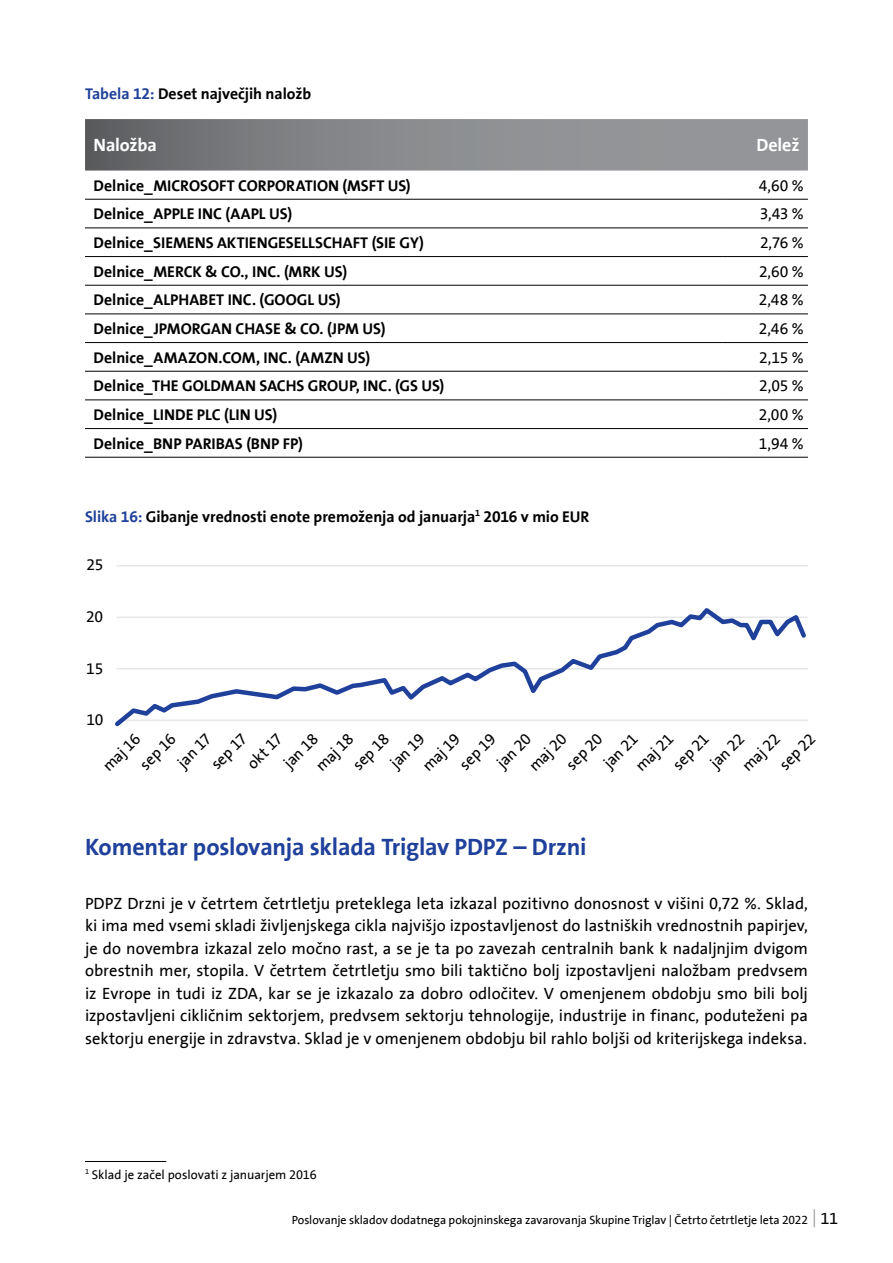
<style>
.page{position:relative;width:893px;height:1263px;background:#fff}
.page>*{position:absolute;margin:0;border:0;box-sizing:border-box;transform-origin:0 0}
.t1{font:700 24px "Triglav The Sans";letter-spacing:-.01em;color:#20419b}
.t2{font:700 18px "Triglav The Sans";letter-spacing:-.01em;color:#fff}
.t3{font:16.5px/22.5px "Triglav The Sans";color:#000;text-align:justify}
.t4{font:700 15.75px "Triglav The Sans";color:#000}
.t5{font:15.75px "Triglav The Sans";letter-spacing:-.02em;color:#000}
.t6{font:12.75px "Triglav The Sans";color:#000}
.t7{font:12px "Triglav The Sans";letter-spacing:-.01em;color:#000}
.s1{color:#20419b}
.s2{font-size:16.5px}
</style>
<div class="page">
<svg style="left:814px;top:1209px;width:1px;height:18px"></svg>
<svg style="left:85px;top:119px;width:723px;height:52px;background:#86878a"></svg>
<hr style="left:85px;top:199px;width:638px;height:1px;background:#000">
<hr style="left:723px;top:199px;width:85px;height:1px;background:#000">
<hr style="left:85px;top:228px;width:638px;height:1px;background:#000">
<hr style="left:723px;top:228px;width:85px;height:1px;background:#000">
<hr style="left:85px;top:256px;width:638px;height:1px;background:#000">
<hr style="left:723px;top:256px;width:85px;height:1px;background:#000">
<hr style="left:85px;top:285px;width:638px;height:1px;background:#000">
<hr style="left:723px;top:285px;width:85px;height:1px;background:#000">
<hr style="left:85px;top:314px;width:638px;height:1px;background:#000">
<hr style="left:723px;top:314px;width:85px;height:1px;background:#000">
<hr style="left:85px;top:342px;width:638px;height:1px;background:#000">
<hr style="left:723px;top:342px;width:85px;height:1px;background:#000">
<hr style="left:85px;top:371px;width:638px;height:1px;background:#000">
<hr style="left:723px;top:371px;width:85px;height:1px;background:#000">
<hr style="left:85px;top:400px;width:638px;height:1px;background:#000">
<hr style="left:723px;top:400px;width:85px;height:1px;background:#000">
<hr style="left:85px;top:428px;width:638px;height:1px;background:#000">
<hr style="left:723px;top:428px;width:85px;height:1px;background:#000">
<hr style="left:85px;top:457px;width:638px;height:1px;background:#000">
<hr style="left:723px;top:457px;width:85px;height:1px;background:#000">
<hr style="left:85px;top:1161px;width:81px;height:1px;background:#000">
<hr style="left:117px;top:565px;width:691px;height:1px;background:#e6e7e8">
<svg style="left:115px;top:608px;width:693px;height:119px"></svg>
<p class="t4" style="left:85px;top:84px;width:228px"><span class="s1">Tabela 12:</span> Deset največjih naložb</p>
<p class="t2" style="left:94px;top:135px;width:65px">Naložba</p>
<p class="t2" style="left:756px;top:135px;width:45px">Delež</p>
<p class="t4" style="left:94px;top:176px;width:319px">Delnice_MICROSOFT CORPORATION (MSFT US)</p>
<p class="t5" style="left:759px;top:177px;width:46px">4,60 %</p>
<p class="t4" style="left:94px;top:205px;width:200px">Delnice_APPLE INC (AAPL US)</p>
<p class="t5" style="left:760px;top:205px;width:45px">3,43 %</p>
<p class="t4" style="left:94px;top:234px;width:332px">Delnice_SIEMENS AKTIENGESELLSCHAFT (SIE GY)</p>
<p class="t5" style="left:760px;top:234px;width:45px">2,76 %</p>
<p class="t4" style="left:94px;top:262px;width:255px">Delnice_MERCK &amp; CO., INC. (MRK US)</p>
<p class="t5" style="left:759px;top:263px;width:46px">2,60 %</p>
<p class="t4" style="left:94px;top:291px;width:249px">Delnice_ALPHABET INC. (GOOGL US)</p>
<p class="t5" style="left:759px;top:291px;width:46px">2,48 %</p>
<p class="t4" style="left:94px;top:320px;width:293px">Delnice_JPMORGAN CHASE &amp; CO. (JPM US)</p>
<p class="t5" style="left:759px;top:320px;width:46px">2,46 %</p>
<p class="t4" style="left:94px;top:348px;width:278px">Delnice_AMAZON.COM, INC. (AMZN US)</p>
<p class="t5" style="left:759px;top:349px;width:46px">2,15 %</p>
<p class="t4" style="left:94px;top:377px;width:352px">Delnice_THE GOLDMAN SACHS GROUP, INC. (GS US)</p>
<p class="t5" style="left:759px;top:377px;width:46px">2,05 %</p>
<p class="t4" style="left:94px;top:406px;width:185px">Delnice_LINDE PLC (LIN US)</p>
<p class="t5" style="left:759px;top:406px;width:46px">2,00 %</p>
<p class="t4" style="left:94px;top:434px;width:211px">Delnice_BNP PARIBAS (BNP FP)</p>
<p class="t5" style="left:759px;top:435px;width:46px">1,94 %</p>
<p class="t4" style="left:85px;top:507px;width:506px"><span class="s1">Slika 16:</span> Gibanje vrednosti enote premoženja od januarja<sup>1</sup> 2016 v mio EUR</p>
<p class="t5" style="left:86px;top:556px;width:18px">25</p>
<p class="t5" style="left:86px;top:608px;width:19px">20</p>
<p class="t5" style="left:86px;top:660px;width:19px">15</p>
<p class="t5" style="left:86px;top:711px;width:18px">10</p>
<p class="t5" style="left:99px;top:762px;width:48px;rotate:-45deg">maj 16</p>
<p class="t5" style="left:136px;top:761px;width:45px;rotate:-45deg">sep 16</p>
<p class="t5" style="left:174px;top:759px;width:42px;rotate:-45deg">jan 17</p>
<p class="t5" style="left:208px;top:760px;width:45px;rotate:-45deg">sep 17</p>
<p class="t5" style="left:244px;top:760px;width:44px;rotate:-45deg">okt 17</p>
<p class="t5" style="left:280px;top:759px;width:43px;rotate:-45deg">jan 18</p>
<p class="t5" style="left:312px;top:763px;width:48px;rotate:-45deg">maj 18</p>
<p class="t5" style="left:349px;top:761px;width:45px;rotate:-45deg">sep 18</p>
<p class="t5" style="left:387px;top:759px;width:43px;rotate:-45deg">jan 19</p>
<p class="t5" style="left:419px;top:762px;width:48px;rotate:-45deg">maj 19</p>
<p class="t5" style="left:456px;top:761px;width:45px;rotate:-45deg">sep 19</p>
<p class="t5" style="left:493px;top:759px;width:43px;rotate:-45deg">jan 20</p>
<p class="t5" style="left:526px;top:762px;width:48px;rotate:-45deg">maj 20</p>
<p class="t5" style="left:563px;top:761px;width:45px;rotate:-45deg">sep 20</p>
<p class="t5" style="left:600px;top:759px;width:43px;rotate:-45deg">jan 21</p>
<p class="t5" style="left:632px;top:762px;width:48px;rotate:-45deg">maj 21</p>
<p class="t5" style="left:669px;top:761px;width:45px;rotate:-45deg">sep 21</p>
<p class="t5" style="left:706px;top:759px;width:43px;rotate:-45deg">jan 22</p>
<p class="t5" style="left:739px;top:762px;width:48px;rotate:-45deg">maj 22</p>
<p class="t5" style="left:776px;top:761px;width:45px;rotate:-45deg">sep 22</p>
<h1 class="t1" style="left:85px;top:833px;width:503px">Komentar poslovanja sklada Triglav PDPZ – Drzni</h1>
<p class="t3" style="left:85px;top:892px;width:724px">PDPZ Drzni je v četrtem četrtletju preteklega leta izkazal pozitivno donosnost v višini 0,72 %. Sklad, ki ima med vsemi skladi življenjskega cikla najvišjo izpostavljenost do lastniških vrednostnih papirjev, je do novembra izkazal zelo močno rast, a se je ta po zavezah centralnih bank k nadaljnjim dvigom obrestnih mer, stopila. V četrtem četrtletju smo bili taktično bolj izpostavljeni naložbam predvsem iz Evrope in tudi iz ZDA, kar se je izkazalo za dobro odločitev. V omenjenem obdobju smo bili bolj izpostavljeni cikličnim sektorjem, predvsem sektorju tehnologije, industrije in financ, poduteženi pa sektorju energije in zdravstva. Sklad je v omenjenem obdobju bil rahlo boljši od kriterijskega indeksa.</p>
<p class="t6" style="left:85px;top:1167px;width:233px"><sup>1</sup> Sklad je začel poslovati z januarjem 2016</p>
<p class="t7" style="left:292px;top:1213px;width:548px">Poslovanje skladov dodatnega pokojninskega zavarovanja Skupine Triglav | Četrto četrtletje leta 2022 <span class="s2">11</span></p>
</div>
